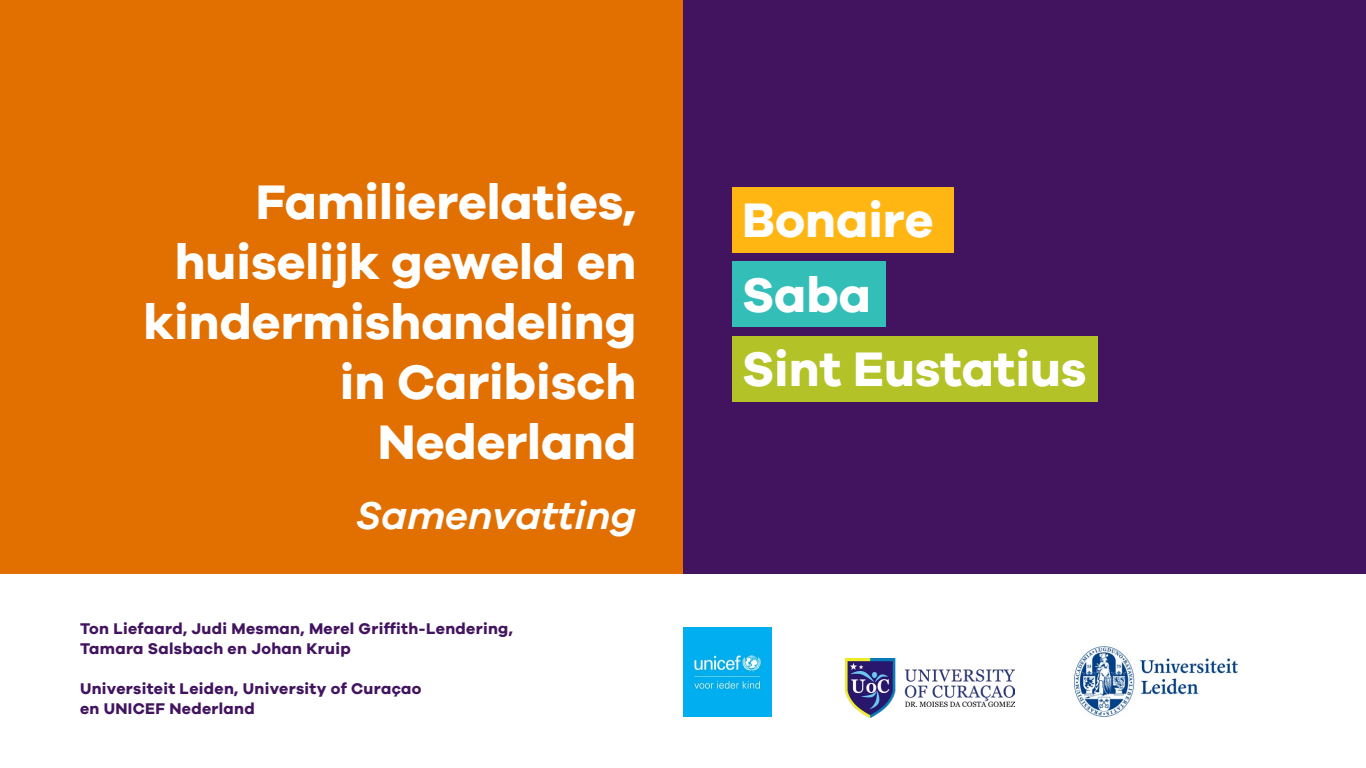
<style>
.page{position:relative;width:1366px;height:768px;background:#fff}
.page>*{position:absolute;margin:0;border:0;box-sizing:border-box;transform-origin:0 0}
.t1{font:700 50px/60px "Galano Grotesque";color:#fff;text-align:right}
.t2{font:italic 600 40px "Galano Grotesque";color:#fff}
.t3{font:700 16px/20px "Galano Grotesque";letter-spacing:.02em;color:#42145f}
</style>
<div class="page">
<div style="left:0;top:0;width:683px;height:574px;background:#e17000"></div>
<div style="left:683px;top:0;width:683px;height:574px;background:#42145f"></div>
<img style="left:683px;top:628px;width:89px;height:89px">
<img style="left:845px;top:658px;width:169px;height:60px">
<img style="left:1073px;top:646px;width:165px;height:71px">
<div style="left:732px;top:187px;width:222px;height:66px;background:#ffb612"></div>
<div style="left:732px;top:336px;width:366px;height:66px;background:#b3c226"></div>
<div style="left:732px;top:262px;width:154px;height:66px;background:#33beb8"></div>
<h1 class="t1" style="left:144px;top:171px;width:494px">Familierelaties, huiselijk geweld en kindermishandeling in Caribisch<br>Nederland</h1>
<h2 class="t2" style="left:356px;top:491px;width:282px">Samenvatting</h2>
<p class="t3" style="left:80px;top:618px;width:435px">Ton Liefaard, Judi Mesman, Merel Griffith-Lendering,<br>Tamara Salsbach en Johan Kruip</p>
<p class="t3" style="left:80px;top:678px;width:343px">Universiteit Leiden, University of Curaçao en UNICEF Nederland</p>
<h1 class="t1" style="left:742px;top:189px;width:193px">Bonaire</h1>
<h1 class="t1" style="left:742px;top:263px;width:130px">Saba</h1>
<h1 class="t1" style="left:742px;top:338px;width:346px">Sint Eustatius</h1>
</div>
